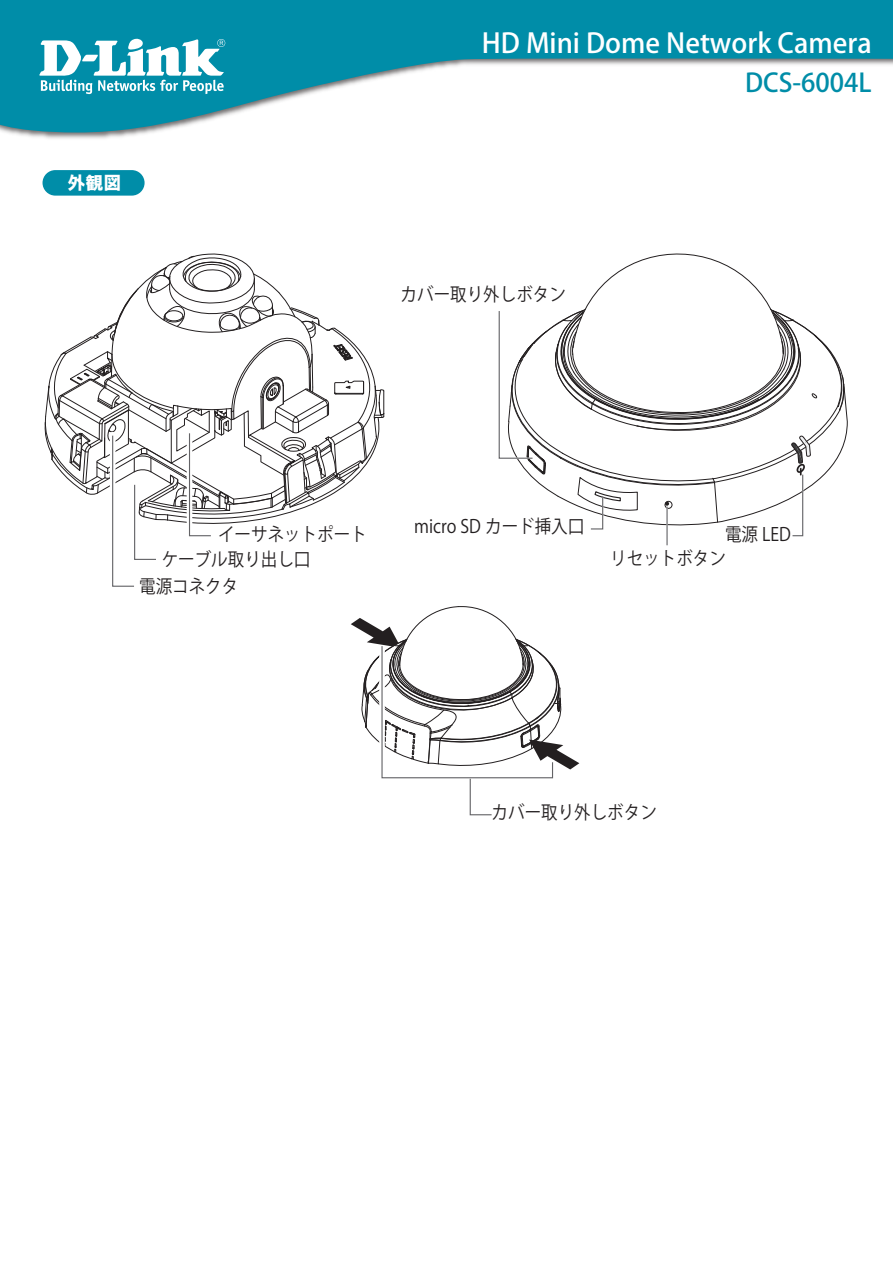
<style>
.page{position:relative;width:893px;height:1263px;background:#fff}
.page>*{position:absolute;margin:0;border:0;box-sizing:border-box;transform-origin:0 0}
.t1{font:500 27px "Koz Go Pro";color:#fff}
.t2{font:500 25.5px "Koz Go Pro";color:#008da8}
.t3{font:18.3px/24.2px "Koz Go Pro";color:#231f20;scale:.9 1}
.t4{font:18px "HGP Soei Kakugothic UB";color:#fff}
</style>
<div class="page">
<img style="left:5px;top:132px;width:149px;height:7px">
<svg style="left:0;top:0;width:893px;height:132px;fill:#008da8"></svg>
<svg style="left:39px;top:38px;width:186px;height:56px"></svg>
<div style="left:43px;top:170px;width:102px;height:26px;background:#008da8;border-radius:13px"></div>
<hr style="left:666px;top:506px;width:2px;height:39px;background:#636366">
<svg style="left:351px;top:606px;width:228px;height:210px"></svg>
<svg style="left:44px;top:253px;width:340px;height:334px"></svg>
<svg style="left:498px;top:253px;width:350px;height:284px"></svg>
<p class="t4" style="left:67px;top:174px;width:55px">外観図</p>
<h1 class="t1" style="left:482px;top:25px;width:391px">HD Mini Dome Network Camera</h1>
<h2 class="t2" style="left:745px;top:66px;width:128px">DCS-6004L</h2>
<p class="t3" style="left:401px;top:283px;width:185px">カバー取り外しボタン</p>
<p class="t3" style="left:162px;top:523px;width:229px;text-indent:56px">イーサネットポートケーブル取り出し口</p>
<p class="t3" style="left:414px;top:515px;width:191px">micro SD カード挿入口</p>
<p class="t3" style="left:139px;top:574px;width:112px">電源コネクタ</p>
<p class="t3" style="left:725px;top:523px;width:75px">電源 LED</p>
<p class="t3" style="left:610px;top:546px;width:130px">リセットボタン</p>
<p class="t3" style="left:492px;top:801px;width:185px">カバー取り外しボタン</p>
</div>
